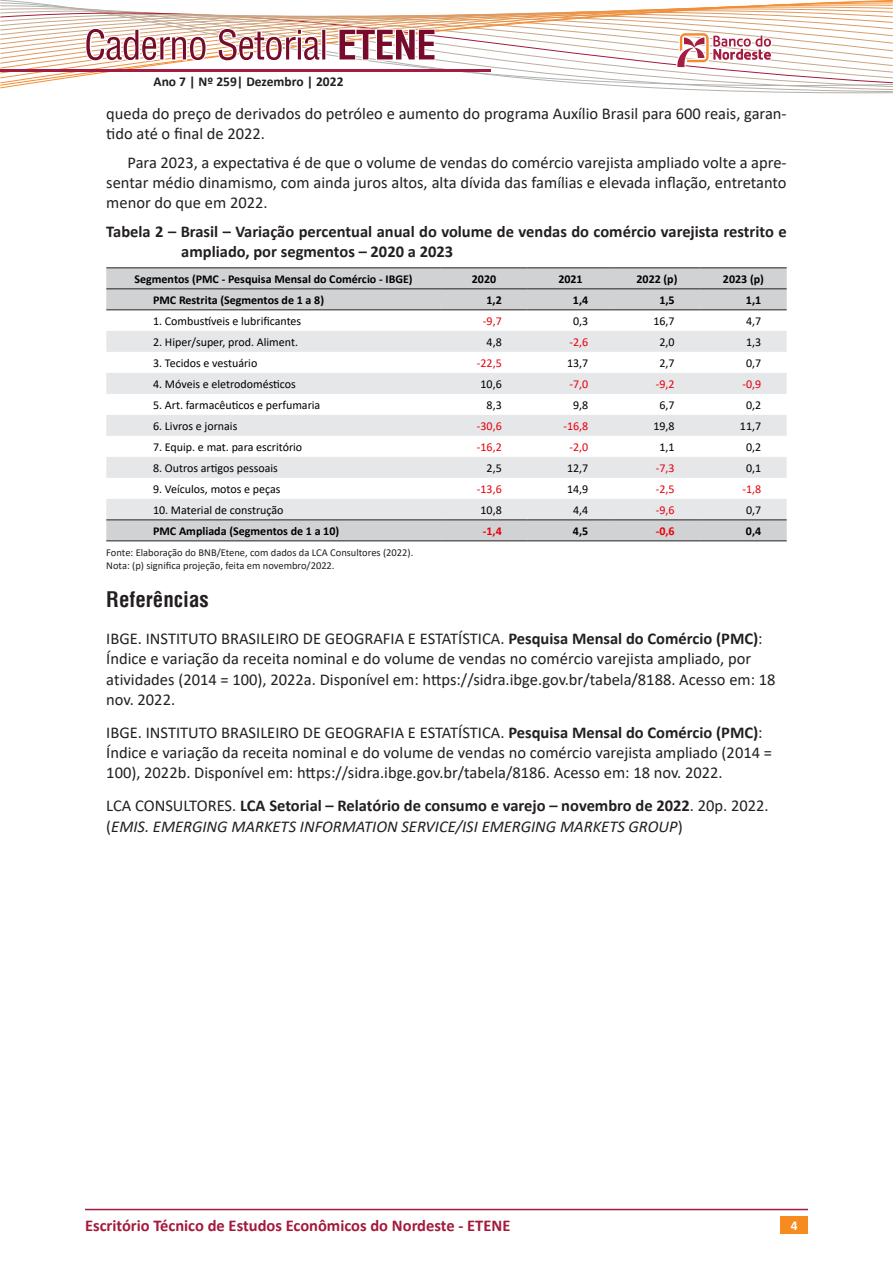
<style>
.page{position:relative;width:893px;height:1263px;background:#fff}
.page>*{position:absolute;margin:0;border:0;box-sizing:border-box;transform-origin:0 0}
.CS_Titulo_2{font:700 condensed 21px "Helvetica";color:#231f20}
.CS_Referencias{font:16.5px/20.2px "Calibri";color:#231f20}
.CS_Corpo_normal{font:16.5px/20.2px "Calibri";color:#231f20}
.CS_Referencias-2{font:italic 16.5px/20.2px "Calibri";color:#231f20}
.CS_Tit_fig_grar{font:700 16.5px/20.2px "Calibri";color:#231f20}
.t1{font:700 16.5px "Calibri";color:#a5193b}
.t2{font:700 13.5px "Calibri";color:#231f20}
.t3{font:700 13.5px "Calibri";color:#fff}
.t4{font:12px "Calibri";color:#000}
.t5{font:700 12px "Calibri";color:#000}
.t6{font:12px "Calibri";color:#e6000b}
.t7{font:700 12px "Calibri";color:#e6000b}
.CS_Fonte{font:10.5px/12.6px "Calibri";color:#231f20}
.s1{font-weight:700}
.s2{font-style:normal}
.s3{font-weight:700;font-style:normal}
</style>
<div class="page">
<div style="left:781px;top:1216px;width:27px;height:17px;background:#f68b1f"></div>
<hr style="left:85px;top:1209px;width:723px;height:1px;background:#a5193b">
<svg style="left:0;top:0;width:893px;height:94px"></svg>
<hr style="left:0;top:70px;width:490px;height:2px;background:#a31c42">
<div style="left:106px;top:268px;width:681px;height:272px;background:#d1d2d4"></div>
<svg style="left:106px;top:310px;width:681px;height:21px"></svg>
<svg style="left:106px;top:331px;width:681px;height:188px;fill:#e6e7e9"></svg>
<hr style="left:106px;top:267px;width:335px;height:1px;background:#231f20">
<hr style="left:441px;top:267px;width:86px;height:1px;background:#231f20">
<hr style="left:527px;top:267px;width:87px;height:1px;background:#231f20">
<hr style="left:614px;top:267px;width:86px;height:1px;background:#231f20">
<hr style="left:700px;top:267px;width:87px;height:1px;background:#231f20">
<hr style="left:106px;top:288px;width:335px;height:1px;background:#231f20">
<hr style="left:441px;top:288px;width:86px;height:1px;background:#231f20">
<hr style="left:527px;top:288px;width:87px;height:1px;background:#231f20">
<hr style="left:614px;top:288px;width:86px;height:1px;background:#231f20">
<hr style="left:700px;top:288px;width:87px;height:1px;background:#231f20">
<hr style="left:106px;top:309px;width:335px;height:1px;background:#231f20">
<hr style="left:441px;top:309px;width:86px;height:1px;background:#231f20">
<hr style="left:527px;top:309px;width:87px;height:1px;background:#231f20">
<hr style="left:614px;top:309px;width:86px;height:1px;background:#231f20">
<hr style="left:700px;top:309px;width:87px;height:1px;background:#231f20">
<hr style="left:106px;top:519px;width:335px;height:1px;background:#231f20">
<hr style="left:441px;top:519px;width:86px;height:1px;background:#231f20">
<hr style="left:527px;top:519px;width:87px;height:1px;background:#231f20">
<hr style="left:614px;top:519px;width:86px;height:1px;background:#231f20">
<hr style="left:700px;top:519px;width:87px;height:1px;background:#231f20">
<hr style="left:106px;top:540px;width:335px;height:1px;background:#231f20">
<hr style="left:441px;top:540px;width:86px;height:1px;background:#231f20">
<hr style="left:527px;top:540px;width:87px;height:1px;background:#231f20">
<hr style="left:614px;top:540px;width:86px;height:1px;background:#231f20">
<hr style="left:700px;top:540px;width:87px;height:1px;background:#231f20">
<p class="t2" style="left:153px;top:72px;width:192px">Ano 7 | Nº 259| Dezembro | 2022</p>
<p class="CS_Corpo_normal" style="left:106px;top:103px;width:682px">queda do preço de derivados do petróleo e aumento do programa Auxílio Brasil para 600 reais, garan&shy;tido até o final de 2022.</p>
<p class="CS_Corpo_normal" style="left:106px;top:152px;width:682px;text-align:justify;text-indent:21px">Para 2023, a expectativa é de que o volume de vendas do comércio varejista ampliado volte a apre&shy;sentar médio dinamismo, com ainda juros altos, alta dívida das famílias e elevada inflação, entretanto menor do que em 2022.</p>
<p class="CS_Tit_fig_grar" style="left:181px;top:221px;width:607px;text-indent:-75px">Tabela 2 – Brasil – Variação percentual anual do volume de vendas do comércio varejista restrito e ampliado, por segmentos – 2020 a 2023</p>
<p class="t5" style="left:134px;top:270px;width:280px">Segmentos (PMC - Pesquisa Mensal do Comércio - IBGE)</p>
<p class="t5" style="left:472px;top:270px;width:26px">2020</p>
<p class="t5" style="left:558px;top:270px;width:26px">2021</p>
<p class="t5" style="left:636px;top:270px;width:42px">2022 (p)</p>
<p class="t5" style="left:723px;top:270px;width:42px">2023 (p)</p>
<p class="t5" style="left:153px;top:291px;width:172px">PMC Restrita (Segmentos de 1 a 8)</p>
<p class="t5" style="left:486px;top:291px;width:17px">1,2</p>
<p class="t5" style="left:573px;top:291px;width:17px">1,4</p>
<p class="t5" style="left:659px;top:291px;width:17px">1,5</p>
<p class="t5" style="left:746px;top:291px;width:17px">1,1</p>
<p class="t4" style="left:153px;top:312px;width:150px">1. Combustíveis e lubrificantes</p>
<p class="t6" style="left:483px;top:312px;width:20px">-9,7</p>
<p class="t4" style="left:573px;top:312px;width:17px">0,3</p>
<p class="t4" style="left:653px;top:312px;width:23px">16,7</p>
<p class="t4" style="left:746px;top:312px;width:17px">4,7</p>
<p class="t4" style="left:153px;top:333px;width:146px">2. Hiper/super, prod. Aliment.</p>
<p class="t4" style="left:487px;top:333px;width:17px">4,8</p>
<p class="t6" style="left:569px;top:333px;width:20px">-2,6</p>
<p class="t4" style="left:659px;top:333px;width:17px">2,0</p>
<p class="t4" style="left:746px;top:333px;width:17px">1,3</p>
<p class="t4" style="left:153px;top:354px;width:106px">3. Tecidos e vestuário</p>
<p class="t6" style="left:477px;top:354px;width:26px">-22,5</p>
<p class="t4" style="left:567px;top:354px;width:23px">13,7</p>
<p class="t4" style="left:659px;top:354px;width:17px">2,7</p>
<p class="t4" style="left:746px;top:354px;width:17px">0,7</p>
<p class="t4" style="left:153px;top:375px;width:144px">4. Móveis e eletrodomésticos</p>
<p class="t4" style="left:481px;top:375px;width:23px">10,6</p>
<p class="t6" style="left:569px;top:375px;width:20px">-7,0</p>
<p class="t6" style="left:656px;top:375px;width:20px">-9,2</p>
<p class="t6" style="left:742px;top:375px;width:20px">-0,9</p>
<p class="t4" style="left:153px;top:396px;width:169px">5. Art. farmacêuticos e perfumaria</p>
<p class="t4" style="left:487px;top:396px;width:17px">8,3</p>
<p class="t4" style="left:573px;top:396px;width:17px">9,8</p>
<p class="t4" style="left:659px;top:396px;width:17px">6,7</p>
<p class="t4" style="left:746px;top:396px;width:17px">0,2</p>
<p class="t4" style="left:153px;top:417px;width:86px">6. Livros e jornais</p>
<p class="t6" style="left:477px;top:417px;width:26px">-30,6</p>
<p class="t6" style="left:563px;top:417px;width:26px">-16,8</p>
<p class="t4" style="left:653px;top:417px;width:23px">19,8</p>
<p class="t4" style="left:740px;top:417px;width:23px">11,7</p>
<p class="t4" style="left:153px;top:438px;width:151px">7. Equip. e mat. para escritório</p>
<p class="t6" style="left:477px;top:438px;width:26px">-16,2</p>
<p class="t6" style="left:569px;top:438px;width:20px">-2,0</p>
<p class="t4" style="left:659px;top:438px;width:17px">1,1</p>
<p class="t4" style="left:746px;top:438px;width:17px">0,2</p>
<p class="t4" style="left:153px;top:459px;width:126px">8. Outros artigos pessoais</p>
<p class="t4" style="left:487px;top:459px;width:17px">2,5</p>
<p class="t4" style="left:567px;top:459px;width:23px">12,7</p>
<p class="t6" style="left:656px;top:459px;width:20px">-7,3</p>
<p class="t4" style="left:746px;top:459px;width:17px">0,1</p>
<p class="t4" style="left:153px;top:480px;width:129px">9. Veículos, motos e peças</p>
<p class="t6" style="left:477px;top:480px;width:26px">-13,6</p>
<p class="t4" style="left:567px;top:480px;width:23px">14,9</p>
<p class="t6" style="left:656px;top:480px;width:20px">-2,5</p>
<p class="t6" style="left:742px;top:480px;width:20px">-1,8</p>
<p class="t4" style="left:153px;top:501px;width:132px">10. Material de construção</p>
<p class="t4" style="left:481px;top:501px;width:23px">10,8</p>
<p class="t4" style="left:573px;top:501px;width:17px">4,4</p>
<p class="t6" style="left:656px;top:501px;width:20px">-9,6</p>
<p class="t4" style="left:746px;top:501px;width:17px">0,7</p>
<p class="t5" style="left:153px;top:522px;width:188px">PMC Ampliada (Segmentos de 1 a 10)</p>
<p class="t7" style="left:483px;top:522px;width:20px">-1,4</p>
<p class="t5" style="left:573px;top:522px;width:17px">4,5</p>
<p class="t7" style="left:656px;top:522px;width:20px">-0,6</p>
<p class="t5" style="left:746px;top:522px;width:17px">0,4</p>
<p class="CS_Fonte" style="left:106px;top:546px;width:309px">Fonte: Elaboração do BNB/Etene, com dados da LCA Consultores (2022).<br>Nota: (p) significa projeção, feita em novembro/2022.</p>
<p class="CS_Titulo_2" style="left:106px;top:586px;width:104px">Referências</p>
<p class="CS_Referencias" style="left:106px;top:628px;width:671px">IBGE. INSTITUTO BRASILEIRO DE GEOGRAFIA E ESTATÍSTICA. <span class="s1">Pesquisa Mensal do Comércio (PMC)</span>:<br>Índice e variação da receita nominal e do volume de vendas no comércio varejista ampliado, por atividades (2014 = 100), 2022a. Disponível em: https://sidra.ibge.gov.br/tabela/8188. Acesso em: 18 nov. 2022.</p>
<p class="CS_Referencias" style="left:106px;top:722px;width:667px">IBGE. INSTITUTO BRASILEIRO DE GEOGRAFIA E ESTATÍSTICA. <span class="s1">Pesquisa Mensal do Comércio (PMC)</span>:<br>Índice e variação da receita nominal e do volume de vendas no comércio varejista ampliado (2014 =<br>100), 2022b. Disponível em: https://sidra.ibge.gov.br/tabela/8186. Acesso em: 18 nov. 2022.</p>
<p class="CS_Referencias-2" style="left:106px;top:795px;width:664px"><span class="s2">LCA CONSULTORES.</span> <span class="s3">LCA Setorial – Relatório de consumo e varejo – novembro de 2022</span><span class="s2">. 20p. 2022. (</span>EMIS. EMERGING MARKETS INFORMATION SERVICE/ISI EMERGING MARKETS GROUP<span class="s2">)</span></p>
<p class="t1" style="left:85px;top:1213px;width:427px">Escritório Técnico de Estudos Econômicos do Nordeste - ETENE</p>
<p class="t3" style="left:791px;top:1216px;width:8px">4</p>
</div>
